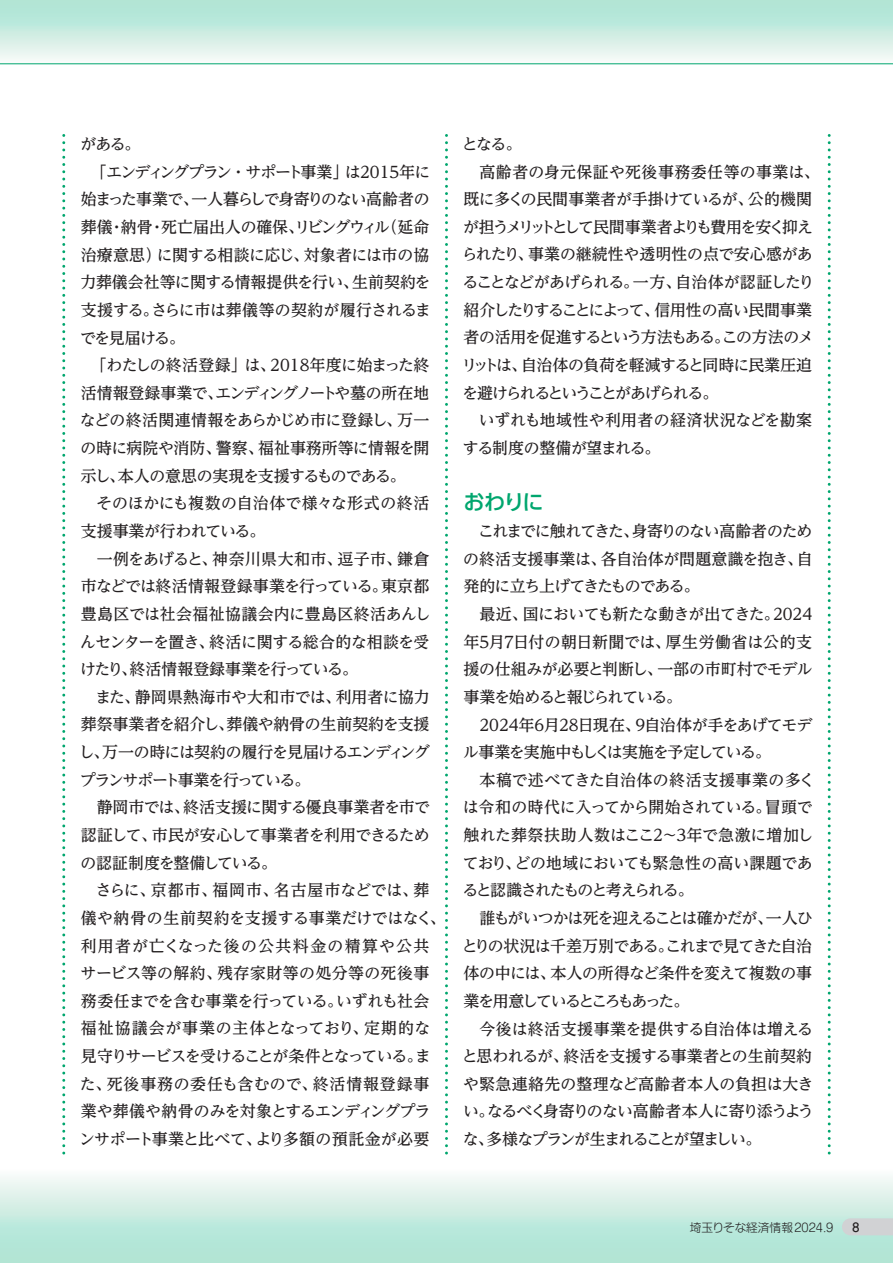
<style>
.page{position:relative;width:893px;height:1263px;background:#fff}
.page>*{position:absolute;margin:0;border:0;box-sizing:border-box;transform-origin:0 0}
.t1{font:500 21.3px "UD Shin Go Pro";color:#00a66e}
.t2{font:500 15.9px/27.6px "UD Reimin Pro";letter-spacing:-.025em;color:#231f20;text-align:justify}
.t3{font:500 15.9px "UD Reimin Pro";letter-spacing:-.005em;color:#231f20}
.t4{font:500 15.9px "UD Reimin Pro";letter-spacing:-.07em;color:#231f20}
.t5{font:500 15.9px "UD Reimin Pro";letter-spacing:-.095em;color:#231f20}
.t6{font:500 15.9px "UD Reimin Pro";letter-spacing:-.045em;color:#231f20}
.t7{font:500 15.9px "UD Reimin Pro";letter-spacing:.055em;color:#231f20}
.t8{font:500 15.9px "UD Reimin Pro";letter-spacing:.03em;color:#231f20}
.t9{font:500 15.9px "UD Reimin Pro";letter-spacing:.015em;color:#231f20}
.t10{font:500 15.9px "UD Reimin Pro";letter-spacing:-.105em;color:#231f20}
.t11{font:500 15.9px "UD Reimin Pro";letter-spacing:-.065em;color:#231f20}
.t12{font:500 15.9px "UD Reimin Pro";letter-spacing:-.05em;color:#231f20}
.t13{font:500 15.9px "UD Reimin Pro";letter-spacing:-.085em;color:#231f20}
.t14{font:500 15.9px "UD Reimin Pro";letter-spacing:-.06em;color:#231f20}
.t15{font:500 15.9px "UD Reimin Pro";letter-spacing:.02em;color:#231f20}
.t16{font:500 15.9px "UD Reimin Pro";letter-spacing:.025em;color:#231f20}
.t17{font:500 15.9px "UD Reimin Pro";letter-spacing:.05em;color:#231f20}
.t18{font:500 15.9px "UD Reimin Pro";color:#231f20}
.t19{font:500 15.9px "UD Reimin Pro";letter-spacing:.075em;color:#231f20}
.t20{font:500 15.9px "UD Reimin Pro";letter-spacing:-.12em;color:#231f20}
.t21{font:500 15.9px "UD Reimin Pro";letter-spacing:-.09em;color:#231f20}
.t22{font:300 11.7px "Shin M Go Pro";color:#231f20}
.s1{font-family:"Tw Cen";font-weight:400;font-size:14.85px}
</style>
<div class="page">
<div style="left:0;top:0;width:893px;height:64px;background:linear-gradient(to bottom,#a4e1d0,#f6f9f6)"></div>
<div style="left:0;top:1169px;width:893px;height:94px;background:linear-gradient(to bottom,#f7faf8,#a5e1cf)"></div>
<svg style="left:62px;top:143px;width:3px;height:1011px"></svg>
<svg style="left:445px;top:143px;width:3px;height:1011px"></svg>
<svg style="left:828px;top:143px;width:3px;height:1011px"></svg>
<hr style="left:0;top:63px;width:893px;height:1px;background:#00a66e">
<svg style="left:842px;top:1218px;width:51px;height:17px"></svg>
<p class="t2" style="left:80px;top:130px;width:62px">がある。</p>
<p class="t4" style="left:91px;top:159px;width:341px">「エンディングプラン・サポート事業」は2015年に</p>
<p class="t11" style="left:81px;top:186px;width:350px">始まった事業で、一人暮らしで身寄りのない高齢者の</p>
<p class="t2" style="left:81px;top:213px;width:350px">葬儀・納骨・死亡届出人の確保、リビングウィル（延命</p>
<p class="t2" style="left:81px;top:240px;width:350px">治療意思）に関する相談に応じ、対象者には市の協</p>
<p class="t2" style="left:80px;top:268px;width:352px">力葬儀会社等に関する情報提供を行い、生前契約を</p>
<p class="t3" style="left:81px;top:297px;width:352px">支援する。さらに市は葬儀等の契約が履行されるま</p>
<p class="t2" style="left:80px;top:323px;width:106px">でを見届ける。</p>
<p class="t2" style="left:91px;top:351px;width:340px">「わたしの終活登録」は、2018年度に始まった終</p>
<p class="t2" style="left:81px;top:379px;width:350px">活情報登録事業で、エンディングノートや墓の所在地</p>
<p class="t2" style="left:80px;top:406px;width:351px">などの終活関連情報をあらかじめ市に登録し、万一</p>
<p class="t3" style="left:81px;top:435px;width:350px">の時に病院や消防、警察、福祉事務所等に情報を開</p>
<p class="t6" style="left:81px;top:463px;width:327px">示し、本人の意思の実現を支援するものである。</p>
<p class="t18" style="left:96px;top:490px;width:335px">そのほかにも複数の自治体で様々な形式の終活</p>
<p class="t2" style="left:81px;top:517px;width:186px">支援事業が行われている。</p>
<p class="t8" style="left:97px;top:546px;width:334px">一例をあげると、神奈川県大和市、逗子市、鎌倉</p>
<p class="t2" style="left:81px;top:572px;width:350px">市などでは終活情報登録事業を行っている。東京都</p>
<p class="t16" style="left:81px;top:601px;width:351px">豊島区では社会福祉協議会内に豊島区終活あんし</p>
<p class="t2" style="left:80px;top:627px;width:351px">んセンターを置き、終活に関する総合的な相談を受</p>
<p class="t4" style="left:80px;top:656px;width:279px">けたり、終活情報登録事業を行っている。</p>
<p class="t3" style="left:95px;top:684px;width:336px">また、静岡県熱海市や大和市では、利用者に協力</p>
<p class="t3" style="left:81px;top:711px;width:350px">葬祭事業者を紹介し、葬儀や納骨の生前契約を支援</p>
<p class="t12" style="left:78px;top:739px;width:353px">し、万一の時には契約の履行を見届けるエンディング</p>
<p class="t21" style="left:80px;top:767px;width:232px">プランサポート事業を行っている。</p>
<p class="t2" style="left:97px;top:793px;width:335px">静岡市では、終活支援に関する優良事業者を市で</p>
<p class="t2" style="left:81px;top:821px;width:351px">認証して、市民が安心して事業者を利用できるため</p>
<p class="t4" style="left:81px;top:850px;width:198px">の認証制度を整備している。</p>
<p class="t7" style="left:95px;top:877px;width:335px">さらに、京都市、福岡市、名古屋市などでは、葬</p>
<p class="t15" style="left:81px;top:905px;width:367px">儀や納骨の生前契約を支援する事業だけではなく、</p>
<p class="t19" style="left:81px;top:932px;width:350px">利用者が亡くなった後の公共料金の精算や公共</p>
<p class="t9" style="left:80px;top:960px;width:351px">サービス等の解約、残存家財等の処分等の死後事</p>
<p class="t2" style="left:81px;top:986px;width:350px">務委任までを含む事業を行っている。いずれも社会</p>
<p class="t17" style="left:81px;top:1015px;width:351px">福祉協議会が事業の主体となっており、定期的な</p>
<p class="t13" style="left:81px;top:1043px;width:352px">見守りサービスを受けることが条件となっている。ま</p>
<p class="t7" style="left:80px;top:1071px;width:351px">た、死後事務の委任も含むので、終活情報登録事</p>
<p class="t6" style="left:81px;top:1098px;width:351px">業や葬儀や納骨のみを対象とするエンディングプラ</p>
<p class="t3" style="left:79px;top:1126px;width:352px">ンサポート事業と比べて、より多額の預託金が必要</p>
<p class="t2" style="left:462px;top:130px;width:61px">となる。</p>
<p class="t8" style="left:479px;top:159px;width:342px">高齢者の身元保証や死後事務委任等の事業は、</p>
<p class="t2" style="left:463px;top:185px;width:350px">既に多くの民間事業者が手掛けているが、公的機関</p>
<p class="t10" style="left:463px;top:214px;width:351px">が担うメリットとして民間事業者よりも費用を安く抑え</p>
<p class="t2" style="left:462px;top:240px;width:352px">られたり、事業の継続性や透明性の点で安心感があ</p>
<p class="t14" style="left:462px;top:269px;width:353px">ることなどがあげられる。一方、自治体が認証したり</p>
<p class="t5" style="left:463px;top:297px;width:350px">紹介したりすることによって、信用性の高い民間事業</p>
<p class="t5" style="left:463px;top:324px;width:352px">者の活用を促進するという方法もある。この方法のメ</p>
<p class="t2" style="left:461px;top:351px;width:352px">リットは、自治体の負荷を軽減すると同時に民業圧迫</p>
<p class="t20" style="left:462px;top:380px;width:258px">を避けられるということがあげられる。</p>
<p class="t9" style="left:479px;top:407px;width:335px">いずれも地域性や利用者の経済状況などを勘案</p>
<p class="t2" style="left:463px;top:434px;width:199px">する制度の整備が望まれる。</p>
<h1 class="t1" style="left:463px;top:484px;width:82px">おわりに</h1>
<p class="t2" style="left:463px;top:517px;width:351px;text-indent:15px">これまでに触れてきた、身寄りのない高齢者のための終活支援事業は、各自治体が問題意識を抱き、自発的に立ち上げてきたものである。</p>
<p class="t2" style="left:463px;top:600px;width:351px;text-indent:16px">最近、国においても新たな動きが出てきた。2024年5月7日付の朝日新聞では、厚生労働省は公的支援の仕組みが必要と判断し、一部の市町村でモデル事業を始めると報じられている。</p>
<p class="t2" style="left:463px;top:710px;width:351px;text-indent:17px">2024年6月28日現在、9自治体が手をあげてモデル事業を実施中もしくは実施を予定している。</p>
<p class="t2" style="left:462px;top:766px;width:354px;text-align:left;text-indent:17px">本稿で述べてきた自治体の終活支援事業の多くは令和の時代に入ってから開始されている。冒頭で触れた葬祭扶助人数はここ2～3年で急激に増加しており、どの地域においても緊急性の高い課題であると認識されたものと考えられる。</p>
<p class="t2" style="left:462px;top:904px;width:352px;text-indent:18px">誰もがいつかは死を迎えることは確かだが、一人ひとりの状況は千差万別である。これまで見てきた自治体の中には、本人の所得など条件を変えて複数の事業を用意しているところもあった。</p>
<p class="t2" style="left:462px;top:1014px;width:353px;text-indent:18px">今後は終活支援事業を提供する自治体は増えると思われるが、終活を支援する事業者との生前契約や緊急連絡先の整理など高齢者本人の負担は大きい。なるべく身寄りのない高齢者本人に寄り添うような、多様なプランが生まれることが望ましい。</p>
<p class="t22" style="left:690px;top:1218px;width:171px">埼玉りそな経済情報 2024.9 <span class="s1">8</span></p>
</div>
